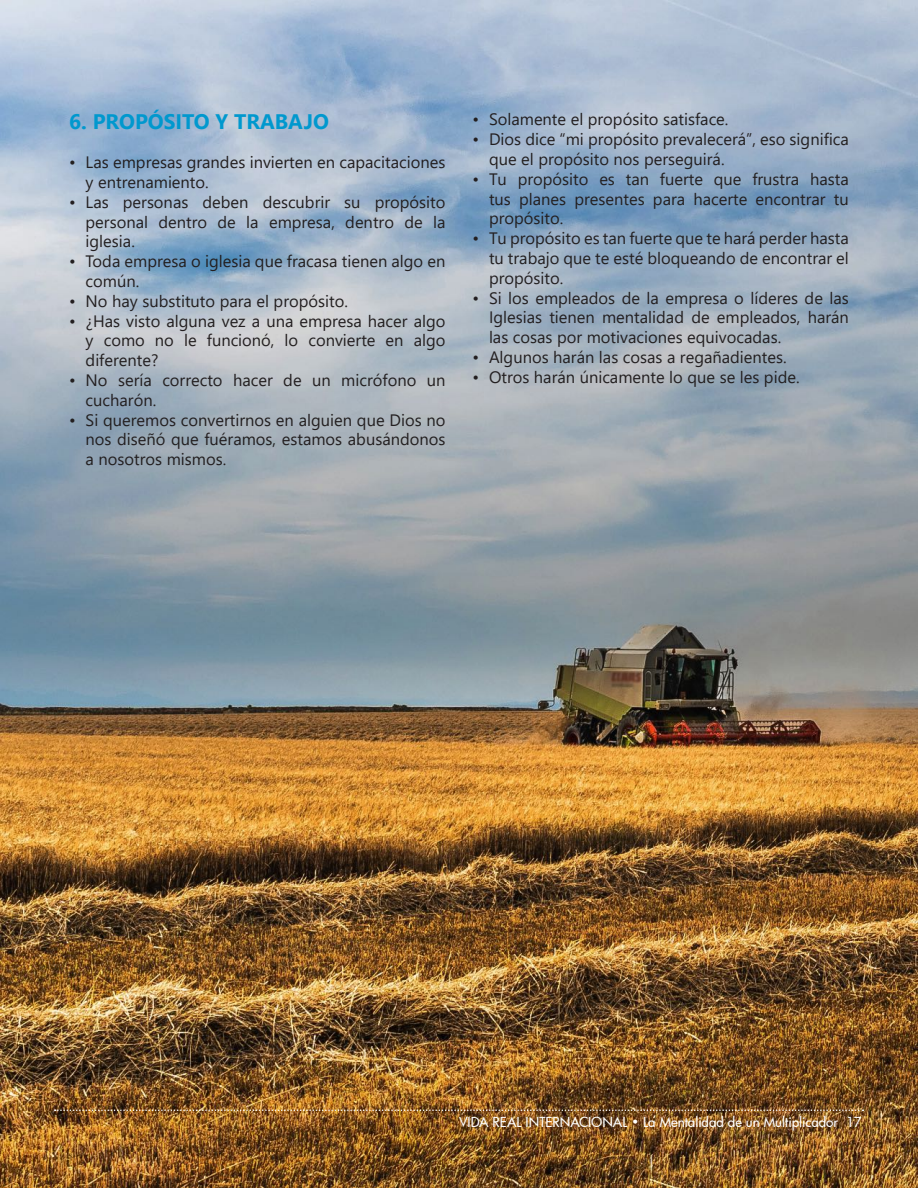
<style>
.page{position:relative;width:918px;height:1188px;background:#fff}
.page>*{position:absolute;margin:0;border:0;box-sizing:border-box;transform-origin:0 0}
.t1{font:700 21px "Segoe UI";color:#0098ce}
.t2{font:16.5px/19.8px "Segoe UI";color:#231f20;text-align:justify}
.t3{font:500 13.5px "Futura";color:#fff}
</style>
<div class="page">
<img style="left:0;top:0;width:918px;height:1188px">
<img style="left:55px;top:1109px;width:808px;height:2px">
<p class="t1" style="left:69px;top:101px;width:261px">6. PROPÓSITO Y TRABAJO</p>
<p class="t2" style="left:86px;top:151px;width:361px;text-indent:-16px">• Las empresas grandes invierten en capacitaciones y entrenamiento.</p>
<p class="t2" style="left:86px;top:191px;width:361px;text-indent:-16px">• Las personas deben descubrir su propósito personal dentro de la empresa, dentro de la iglesia.</p>
<p class="t2" style="left:86px;top:250px;width:361px;text-indent:-16px">• Toda empresa o iglesia que fracasa tienen algo en común.</p>
<p class="t2" style="left:69px;top:290px;width:280px">• No hay substituto para el propósito.</p>
<p class="t2" style="left:86px;top:309px;width:361px;text-indent:-16px">• ¿Has visto alguna vez a una empresa hacer algo y como no le funcionó, lo convierte en algo diferente?</p>
<p class="t2" style="left:86px;top:369px;width:361px;text-indent:-16px">• No sería correcto hacer de un micrófono un cucharón.</p>
<p class="t2" style="left:86px;top:408px;width:361px;text-indent:-16px">• Si queremos convertirnos en alguien que Dios no nos diseñó que fuéramos, estamos abusándonos a nosotros mismos.</p>
<p class="t2" style="left:472px;top:108px;width:258px">• Solamente el propósito satisface.</p>
<p class="t2" style="left:489px;top:128px;width:361px;text-indent:-16px">• Dios dice “mi propósito prevalecerá”, eso significa que el propósito nos perseguirá.</p>
<p class="t2" style="left:489px;top:168px;width:361px;text-indent:-16px">• Tu propósito es tan fuerte que frustra hasta tus planes presentes para hacerte encontrar tu propósito.</p>
<p class="t2" style="left:489px;top:227px;width:361px;text-indent:-16px">• Tu propósito es tan fuerte que te hará perder hasta tu trabajo que te esté bloqueando de encontrar el propósito.</p>
<p class="t2" style="left:489px;top:286px;width:361px;text-indent:-16px">• Si los empleados de la empresa o líderes de las Iglesias tienen mentalidad de empleados, harán las cosas por motivaciones equivocadas.</p>
<p class="t2" style="left:472px;top:346px;width:316px">• Algunos harán las cosas a regañadientes.</p>
<p class="t2" style="left:472px;top:366px;width:329px">• Otros harán únicamente lo que se les pide.</p>
<p class="t3" style="left:459px;top:1113px;width:404px">VIDA REAL INTERNACIONAL • La Mentalidad de un Multiplicador 17</p>
</div>
